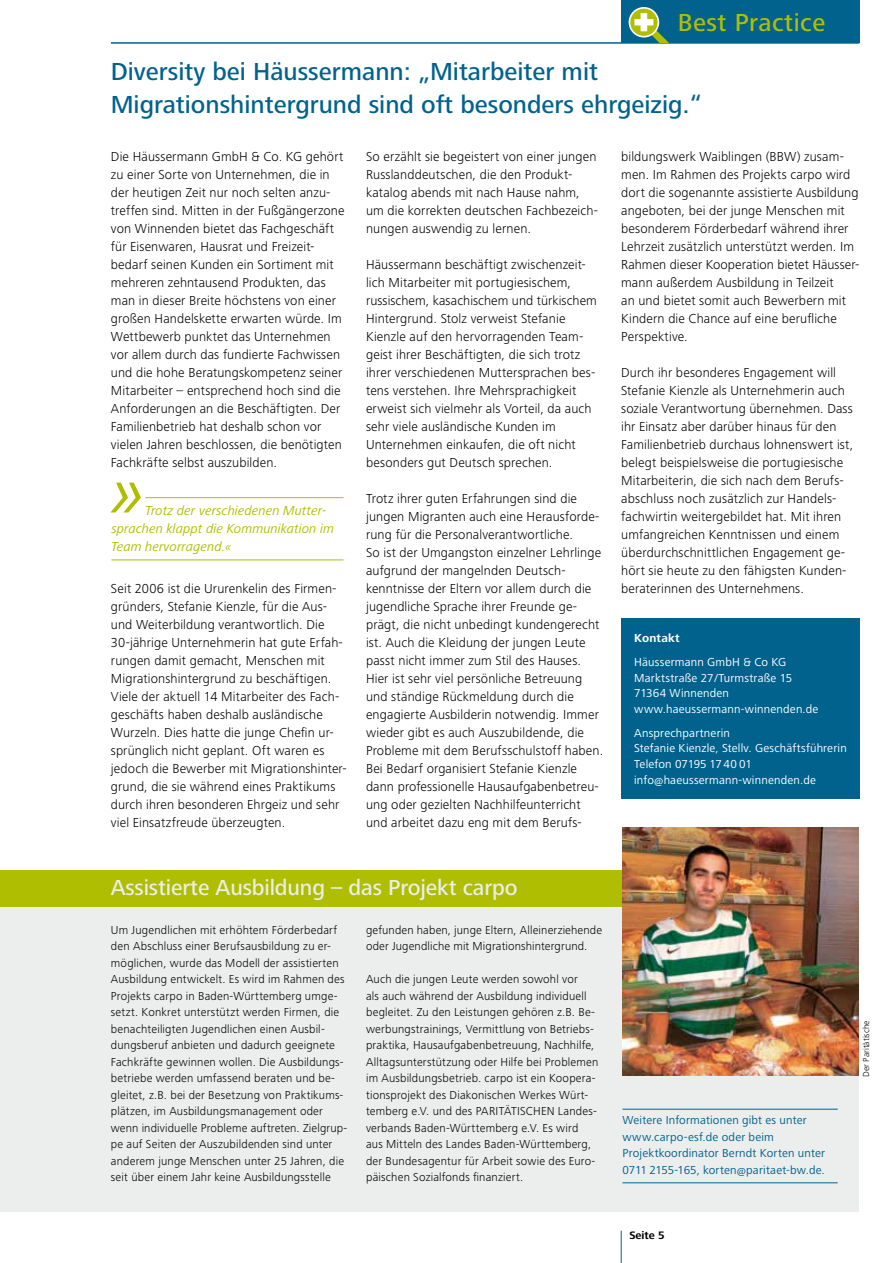
<style>
.page{position:relative;width:893px;height:1263px;background:#fff}
.page>*{position:absolute;margin:0;border:0;box-sizing:border-box;transform-origin:0 0}
.t1{font:italic 75px "Frutiger Next LT";color:#afbe00}
.t2{font:500 25.5px/33px "Frutiger Next LT";color:#00628d}
.t3{font:500 25.5px "Frutiger Next LT";letter-spacing:.02em;color:#afbe00}
.t4{font:500 22.5px "Frutiger Next LT";letter-spacing:-.005em;color:#eceded}
.t5{font:300 13.5px/18px "Frutiger Next LT";letter-spacing:.01em;color:#000}
.t6{font:italic 13.5px/18px "Frutiger Next LT";color:#afbe00}
.t7{font:300 12px/16.5px "Frutiger Next LT";letter-spacing:.015em;color:#000}
.t8{font:12px/15.8px "Frutiger Next LT";letter-spacing:.015em;color:#fff}
.t9{font:12px/16.5px "Frutiger Next LT";letter-spacing:.015em;color:#00628d}
.t10{font:700 12px "Frutiger Next LT";letter-spacing:.015em;color:#fff}
.t11{font:700 11.25px "Frutiger Next LT";color:#000}
.t12{font:300 9px "Frutiger Next LT";color:#000}
</style>
<div class="page">
<div style="left:0;top:870px;width:859px;height:342px;background:#eceded"></div>
<hr style="left:621px;top:1231px;width:1px;height:32px;background:#00628d">
<div style="left:0;top:870px;width:859px;height:36px;background:#afbe00"></div>
<hr style="left:622px;top:1109px;width:216px;height:1px;background:#00628d">
<hr style="left:622px;top:1182px;width:216px;height:1px;background:#00628d">
<img style="left:622px;top:828px;width:237px;height:248px">
<hr style="left:111px;top:42px;width:748px;height:2px;background:#00628d">
<hr style="left:145px;top:497px;width:199px;height:1px;background:#afbe00">
<hr style="left:111px;top:559px;width:233px;height:1px;background:#afbe00">
<div style="left:621px;top:0;width:238px;height:43px;background:#00628d"></div>
<svg style="left:629px;top:8px;width:29px;height:29px"></svg>
<div style="left:629px;top:7px;width:30px;height:31px;border:2px solid #fff;border-radius:50%"></div>
<svg style="left:634px;top:13px;width:35px;height:30px"></svg>
<div style="left:621px;top:619px;width:239px;height:180px;background:#00628d"></div>
<h2 class="t3" style="left:678px;top:9px;width:149px">Best Practice</h2>
<h2 class="t2" style="left:111px;top:55px;width:592px">Diversity bei Häussermann: „Mitarbeiter mit<br>Migrationshintergrund sind oft besonders ehrgeizig.“</h2>
<p class="t5" style="left:111px;top:148px;width:235px">Die Häussermann GmbH &amp; Co. KG gehört zu einer Sorte von Unternehmen, die in der heutigen Zeit nur noch selten anzu&shy;treffen sind. Mitten in der Fußgängerzone von Winnenden bietet das Fachgeschäft für Eisenwaren, Hausrat und Freizeit&shy;bedarf seinen Kunden ein Sortiment mit mehreren zehntausend Produkten, das man in dieser Breite höchstens von einer großen Handelskette erwarten würde. Im Wettbewerb punktet das Unternehmen vor allem durch das fundierte Fachwissen und die hohe Beratungskompetenz seiner Mitarbeiter – entsprechend hoch sind die Anforderungen an die Beschäftigten. Der Familienbetrieb hat deshalb schon vor vielen Jahren beschlossen, die benötigten Fachkräfte selbst auszubilden.</p>
<p class="t5" style="left:366px;top:147px;width:233px">So erzählt sie begeistert von einer jungen Russlanddeutschen, die den Produkt&shy;katalog abends mit nach Hause nahm, um die korrekten deutschen Fachbezeich&shy;nungen auswendig zu lernen.</p>
<p class="t5" style="left:366px;top:255px;width:232px">Häussermann beschäftigt zwischenzeit&shy;lich Mitarbeiter mit portugiesischem, russischem, kasachischem und türkischem Hintergrund. Stolz verweist Stefanie Kienzle auf den hervorragenden Team&shy;geist ihrer Beschäftigten, die sich trotz ihrer verschiedenen Muttersprachen bes&shy;tens verstehen. Ihre Mehrsprachigkeit erweist sich vielmehr als Vorteil, da auch sehr viele ausländische Kunden im Unternehmen einkaufen, die oft nicht besonders gut Deutsch sprechen.</p>
<p class="t5" style="left:366px;top:489px;width:239px">Trotz ihrer guten Erfahrungen sind die jungen Migranten auch eine Herausforde&shy;rung für die Personalverantwortliche.<br>So ist der Umgangston einzelner Lehrlinge aufgrund der mangelnden Deutsch&shy;kenntnisse der Eltern vor allem durch die jugendliche Sprache ihrer Freunde ge&shy;prägt, die nicht unbedingt kundengerecht ist. Auch die Kleidung der jungen Leute passt nicht immer zum Stil des Hauses.<br>Hier ist sehr viel persönliche Betreuung und ständige Rückmeldung durch die engagierte Ausbilderin notwendig. Immer wieder gibt es auch Auszubildende, die Probleme mit dem Berufsschulstoff haben.<br>Bei Bedarf organisiert Stefanie Kienzle dann professionelle Hausaufgabenbetreu&shy;ung oder gezielten Nachhilfeunterricht und arbeitet dazu eng mit dem Berufs-</p>
<p class="t5" style="left:621px;top:148px;width:240px">bildungswerk Waiblingen (BBW) zusam&shy;men. Im Rahmen des Projekts carpo wird dort die sogenannte assistierte Ausbildung angeboten, bei der junge Menschen mit besonderem Förderbedarf während ihrer Lehrzeit zusätzlich unterstützt werden. Im Rahmen dieser Kooperation bietet Häusser&shy;mann außerdem Ausbildung in Teilzeit<br>an und bietet somit auch Bewerbern mit Kindern die Chance auf eine berufliche Perspektive.</p>
<p class="t5" style="left:621px;top:363px;width:234px">Durch ihr besonderes Engagement will Stefanie Kienzle als Unternehmerin auch soziale Verantwortung übernehmen. Dass ihr Einsatz aber darüber hinaus für den Familienbetrieb durchaus lohnenswert ist, belegt beispielsweise die portugiesische Mitarbeiterin, die sich nach dem Berufs&shy;abschluss noch zusätzlich zur Handels&shy;fachwirtin weitergebildet hat. Mit ihren umfangreichen Kenntnissen und einem überdurchschnittlichen Engagement ge&shy;hört sie heute zu den fähigsten Kunden&shy;beraterinnen des Unternehmens.</p>
<h1 class="t1" style="left:111px;top:450px;width:35px">»</h1>
<p class="t6" style="left:111px;top:502px;width:224px;text-indent:34px">Trotz der verschiedenen Mutter&shy;sprachen klappt die Kommunikation im<br>Team hervorragend.«</p>
<p class="t5" style="left:111px;top:579px;width:237px">Seit 2006 ist die Ururenkelin des Firmen&shy;gründers, Stefanie Kienzle, für die Aus&shy;und Weiterbildung verantwortlich. Die 30-jährige Unternehmerin hat gute Erfah&shy;rungen damit gemacht, Menschen mit Migrationshintergrund zu beschäftigen.<br>Viele der aktuell 14 Mitarbeiter des Fach&shy;geschäfts haben deshalb ausländische Wurzeln. Dies hatte die junge Chefin ur&shy;sprünglich nicht geplant. Oft waren es jedoch die Bewerber mit Migrationshinter&shy;grund, die sie während eines Praktikums durch ihren besonderen Ehrgeiz und sehr viel Einsatzfreude überzeugten.</p>
<p class="t10" style="left:634px;top:631px;width:47px">Kontakt</p>
<p class="t8" style="left:634px;top:654px;width:186px">Häussermann GmbH &amp; Co KG<br>Marktstraße 27/Turmstraße 15<br>71364 Winnenden www.haeussermann-winnenden.de</p>
<p class="t8" style="left:634px;top:725px;width:214px">Ansprechpartnerin<br>Stefanie Kienzle, Stellv. Geschäftsführerin<br>Telefon 07195 1740 01 info@haeussermann-winnenden.de</p>
<h3 class="t4" style="left:111px;top:875px;width:408px">Assistierte Ausbildung – das Projekt carpo</h3>
<p class="t7" style="left:111px;top:922px;width:238px">Um Jugendlichen mit erhöhtem Förderbedarf den Abschluss einer Berufsausbildung zu er&shy;möglichen, wurde das Modell der assistierten Ausbildung entwickelt. Es wird im Rahmen des Projekts carpo in Baden-Württemberg umge&shy;setzt. Konkret unterstützt werden Firmen, die benachteiligten Jugendlichen einen Ausbil&shy;dungsberuf anbieten und dadurch geeignete Fachkräfte gewinnen wollen. Die Ausbildungs&shy;betriebe werden umfassend beraten und be&shy;gleitet, z.B. bei der Besetzung von Praktikums&shy;plätzen, im Ausbildungsmanagement oder wenn individuelle Probleme auftreten. Zielgrup&shy;pe auf Seiten der Auszubildenden sind unter anderem junge Menschen unter 25 Jahren, die seit über einem Jahr keine Ausbildungsstelle</p>
<p class="t7" style="left:366px;top:922px;width:238px">gefunden haben, junge Eltern, Alleinerziehende oder Jugendliche mit Migrationshintergrund.</p>
<p class="t7" style="left:366px;top:971px;width:234px">Auch die jungen Leute werden sowohl vor<br>als auch während der Ausbildung individuell begleitet. Zu den Leistungen gehören z.B. Be&shy;werbungstrainings, Vermittlung von Betriebs&shy;praktika, Hausaufgabenbetreuung, Nachhilfe, Alltagsunterstützung oder Hilfe bei Problemen im Ausbildungsbetrieb. carpo ist ein Koopera&shy;tionsprojekt des Diakonischen Werkes Würt&shy;temberg e.V. und des PARITÄTISCHEN Landes&shy;verbands Baden-Württemberg e.V. Es wird<br>aus Mitteln des Landes Baden-Württemberg, der Bundesagentur für Arbeit sowie des Euro&shy;päischen Sozialfonds finanziert.</p>
<p class="t9" style="left:622px;top:1112px;width:204px">Weitere Informationen gibt es unter www.carpo-esf.de oder beim Projektkoordinator Berndt Korten unter 0711 2155-165, korten@paritaet-bw.de.</p>
<p class="t11" style="left:629px;top:1229px;width:37px">Seite 5</p>
<p class="t12" style="left:861px;top:1077px;width:58px;rotate:-90deg">Der Paritätische</p>
</div>
